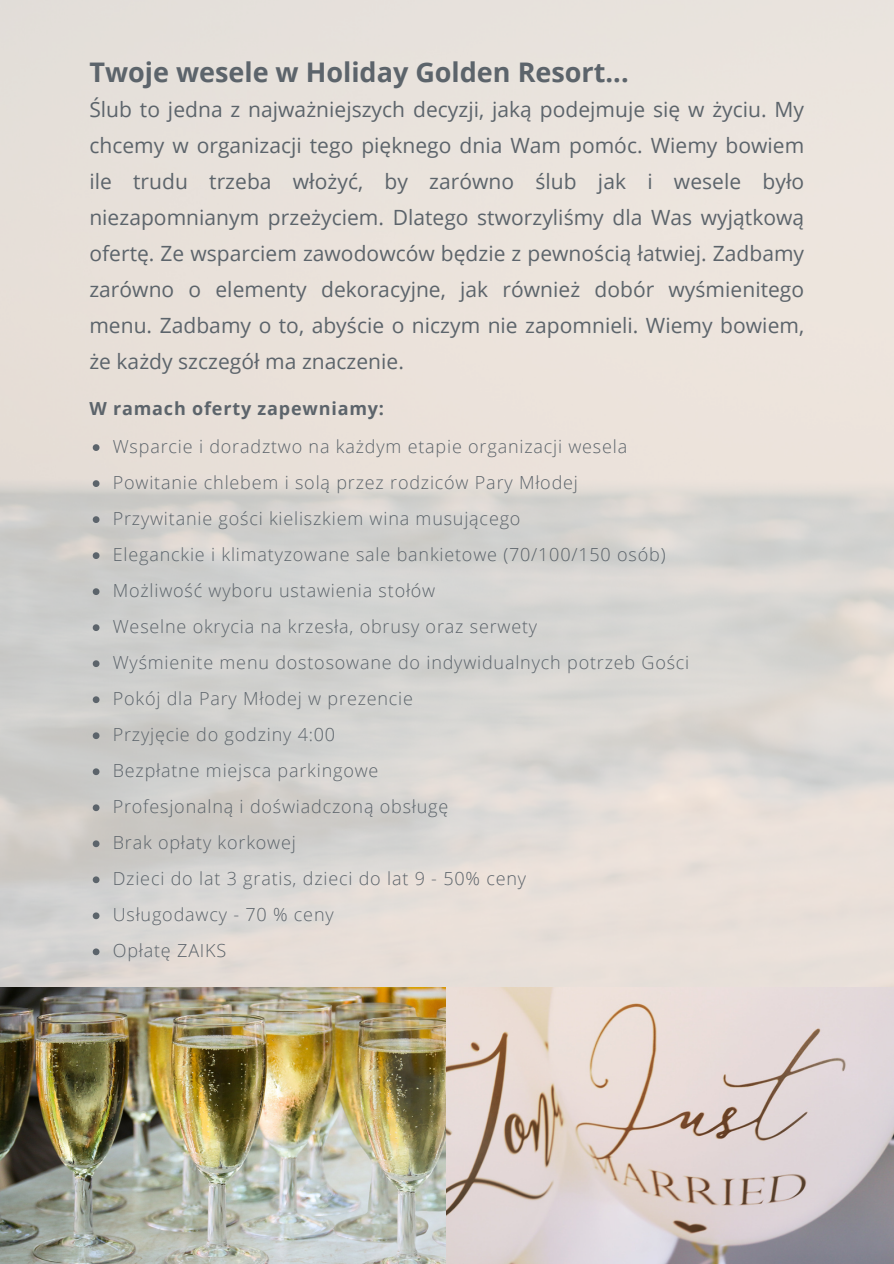
<style>
.page{position:relative;width:894px;height:1264px;background:#fff}
.page>*{position:absolute;margin:0;border:0;box-sizing:border-box;transform-origin:0 0}
.t1{font:700 27px "Open Sans";color:#5c646b}
.t2{font:21px/36px "Open Sans";letter-spacing:.005em;color:#5c646b;text-align:justify}
.t3{font:300 18px "Open Sans";letter-spacing:.045em;color:#5c646b}
.t4{font:700 18px "Open Sans";letter-spacing:.045em;color:#5c646b}
</style>
<div class="page">
<svg style="left:93px;top:444px;width:6px;height:7px"></svg>
<svg style="left:93px;top:480px;width:6px;height:7px"></svg>
<svg style="left:93px;top:516px;width:6px;height:7px"></svg>
<svg style="left:93px;top:552px;width:6px;height:7px"></svg>
<svg style="left:93px;top:588px;width:6px;height:7px"></svg>
<svg style="left:93px;top:624px;width:6px;height:7px"></svg>
<svg style="left:93px;top:660px;width:6px;height:7px"></svg>
<svg style="left:93px;top:696px;width:6px;height:7px"></svg>
<svg style="left:93px;top:732px;width:6px;height:7px"></svg>
<svg style="left:93px;top:768px;width:6px;height:7px"></svg>
<svg style="left:93px;top:804px;width:6px;height:7px"></svg>
<svg style="left:93px;top:840px;width:6px;height:7px"></svg>
<svg style="left:93px;top:876px;width:6px;height:7px"></svg>
<svg style="left:93px;top:912px;width:6px;height:7px"></svg>
<svg style="left:93px;top:948px;width:6px;height:7px"></svg>
<img style="left:0;top:987px;width:893px;height:276px">
<p class="t1" style="left:89px;top:53px;width:540px">Twoje wesele w Holiday Golden Resort...</p>
<p class="t2" style="left:89px;top:91px;width:716px">Ślub to jedna z najważniejszych decyzji, jaką podejmuje się w życiu. My chcemy w organizacji tego pięknego dnia Wam pomóc. Wiemy bowiem ile trudu trzeba włożyć, by zarówno ślub jak i wesele było niezapomnianym przeżyciem. Dlatego stworzyliśmy dla Was wyjątkową ofertę. Ze wsparciem zawodowców będzie z pewnością łatwiej. Zadbamy zarówno o elementy dekoracyjne, jak również dobór wyśmienitego menu. Zadbamy o to, abyście o niczym nie zapomnieli. Wiemy bowiem, że każdy szczegół ma znaczenie.</p>
<h1 class="t4" style="left:89px;top:396px;width:296px">W ramach oferty zapewniamy:</h1>
<p class="t3" style="left:113px;top:434px;width:516px">Wsparcie i doradztwo na każdym etapie organizacji wesela</p>
<h3 class="t3" style="left:113px;top:470px;width:466px">Powitanie chlebem i solą przez rodziców Pary Młodej</h3>
<p class="t3" style="left:113px;top:506px;width:409px">Przywitanie gości kieliszkiem wina musującego</p>
<p class="t3" style="left:113px;top:542px;width:554px">Eleganckie i klimatyzowane sale bankietowe (70/100/150 osób)</p>
<p class="t3" style="left:113px;top:578px;width:324px">Możliwość wyboru ustawienia stołów</p>
<p class="t3" style="left:113px;top:614px;width:426px">Weselne okrycia na krzesła, obrusy oraz serwety</p>
<p class="t3" style="left:113px;top:650px;width:578px">Wyśmienite menu dostosowane do indywidualnych potrzeb Gości</p>
<p class="t3" style="left:113px;top:686px;width:302px">Pokój dla Pary Młodej w prezencie</p>
<p class="t3" style="left:113px;top:722px;width:224px">Przyjęcie do godziny 4:00</p>
<p class="t3" style="left:113px;top:758px;width:267px">Bezpłatne miejsca parkingowe</p>
<p class="t3" style="left:113px;top:794px;width:337px">Profesjonalną i doświadczoną obsługę</p>
<p class="t3" style="left:113px;top:830px;width:184px">Brak opłaty korkowej</p>
<p class="t3" style="left:113px;top:866px;width:415px">Dzieci do lat 3 gratis, dzieci do lat 9 - 50% ceny</p>
<p class="t3" style="left:113px;top:902px;width:222px">Usługodawcy - 70 % ceny</p>
<p class="t3" style="left:113px;top:938px;width:115px">Opłatę ZAIKS</p>
</div>
